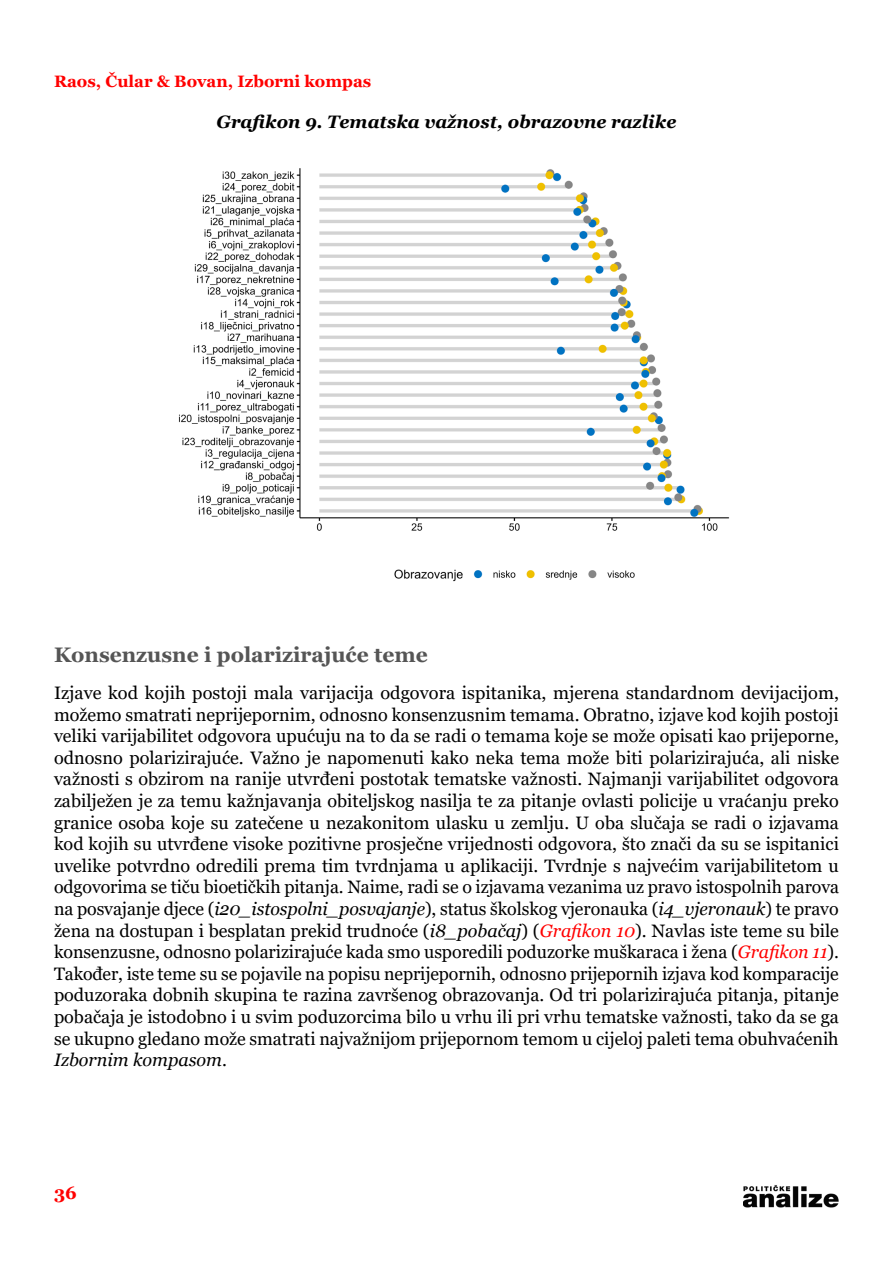
<style>
.page{position:relative;width:893px;height:1263px;background:#fff}
.page>*{position:absolute;margin:0;border:0;box-sizing:border-box;transform-origin:0 0}
.t1{font:700 21px "Georgia";color:#555}
.t2{font:18px/21.6px "Georgia";letter-spacing:-.005em;color:#000;text-align:justify}
.t3{font:italic 700 18px "Georgia";color:#000}
.t4{font:700 18px "Georgia";color:#f00}
.t5{font:700 16.5px "Georgia";color:#f00}
.s1{font-style:italic}
.s2{font-style:italic;color:#f00}
</style>
<div class="page">
<img style="left:743px;top:1185px;width:96px;height:23px">
<img style="left:178px;top:168px;width:552px;height:414px">
<p class="t5" style="left:54px;top:71px;width:319px">Raos, Čular &amp; Bovan, Izborni kompas</p>
<p class="t3" style="left:216px;top:110px;width:461px">Grafikon 9. Tematska važnost, obrazovne razlike</p>
<p class="t1" style="left:54px;top:642px;width:375px">Konsenzusne i polarizirajuće teme</p>
<p class="t2" style="left:54px;top:682px;width:787px">Izjave kod kojih postoji mala varijacija odgovora ispitanika, mjerena standardnom devijacijom, možemo smatrati neprijepornim, odnosno konsenzusnim temama. Obratno, izjave kod kojih postoji veliki varijabilitet odgovora upućuju na to da se radi o temama koje se može opisati kao prijeporne, odnosno polarizirajuće. Važno je napomenuti kako neka tema može biti polarizirajuća, ali niske važnosti s obzirom na ranije utvrđeni postotak tematske važnosti. Najmanji varijabilitet odgovora zabilježen je za temu kažnjavanja obiteljskog nasilja te za pitanje ovlasti policije u vraćanju preko granice osoba koje su zatečene u nezakonitom ulasku u zemlju. U oba slučaja se radi o izjavama kod kojih su utvrđene visoke pozitivne prosječne vrijednosti odgovora, što znači da su se ispitanici uvelike potvrdno odredili prema tim tvrdnjama u aplikaciji. Tvrdnje s najvećim varijabilitetom u odgovorima se tiču bioetičkih pitanja. Naime, radi se o izjavama vezanima uz pravo istospolnih parova na posvajanje djece (<span class="s1">i20_istospolni_posvajanje</span>), status školskog vjeronauka (<span class="s1">i4_vjeronauk</span>) te pravo žena na dostupan i besplatan prekid trudnoće (<span class="s1">i8_pobačaj</span>) (<span class="s2">Grafikon 10</span>). Navlas iste teme su bile konsenzusne, odnosno polarizirajuće kada smo usporedili poduzorke muškaraca i žena (<span class="s2">Grafikon 11</span>).<br>Također, iste teme su se pojavile na popisu neprijepornih, odnosno prijepornih izjava kod komparacije poduzoraka dobnih skupina te razina završenog obrazovanja. Od tri polarizirajuća pitanja, pitanje pobačaja je istodobno i u svim poduzorcima bilo u vrhu ili pri vrhu tematske važnosti, tako da se ga se ukupno gledano može smatrati najvažnijom prijepornom temom u cijeloj paleti tema obuhvaćenih <span class="s1">Izbornim kompasom</span>.</p>
<p class="t4" style="left:54px;top:1181px;width:24px">36</p>
</div>
